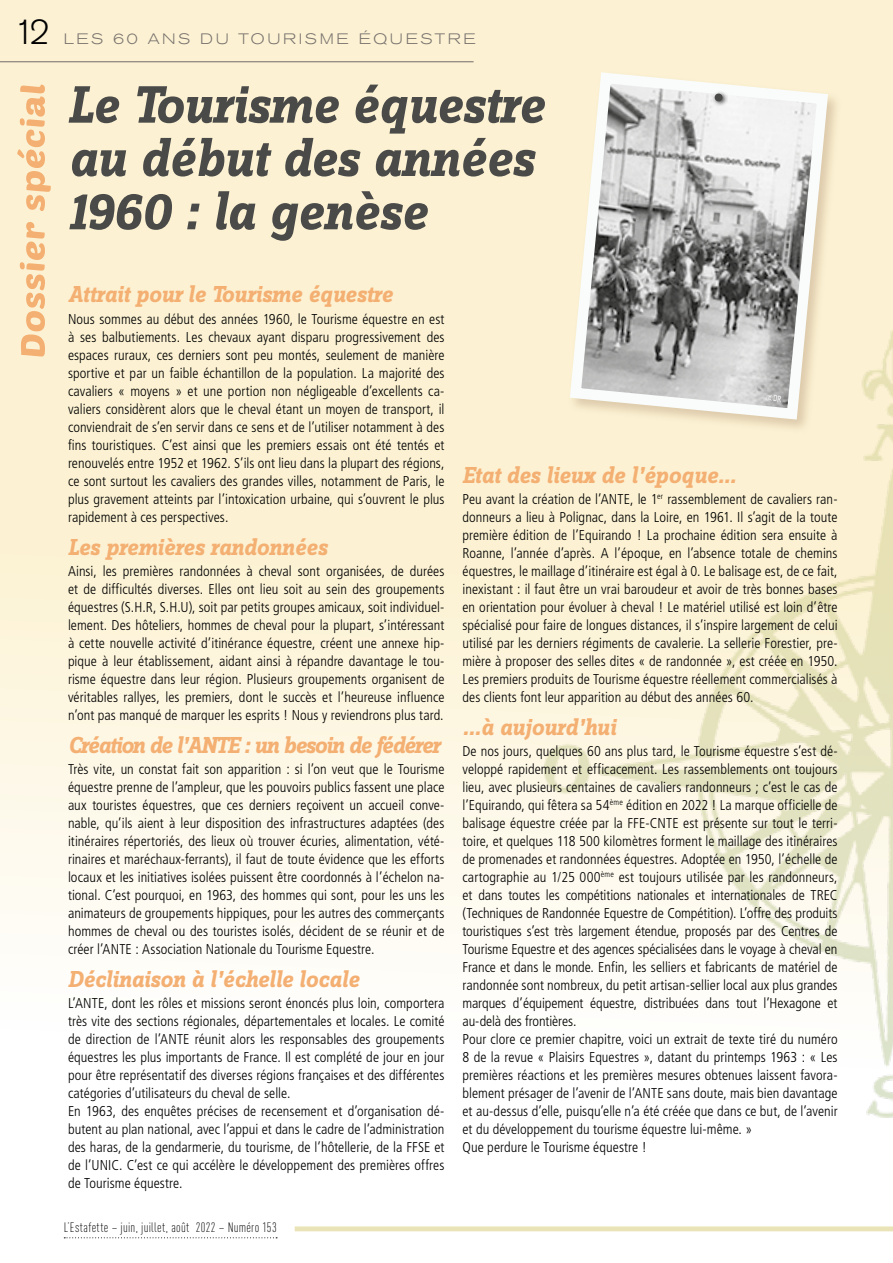
<style>
.page{position:relative;width:893px;height:1263px;background:#fff}
.page>*{position:absolute;margin:0;border:0;box-sizing:border-box;transform-origin:0 0}
.t1{font:italic 700 54.6px/53.2px "Zine Slab Dis";letter-spacing:-.005em;color:#4a4a49}
.t2{font:300 34.5px "Akzidenz Grotesk BQ";color:#000}
.t3{font:italic 700 24px "Zine Slab Dis";letter-spacing:-.01em;color:#f4af72}
.t4{font:italic 700 24px "Zine Slab Dis";letter-spacing:-.045em;color:#f4af72}
.t5{font:300 expanded 15px "Akzidenz Grotesk BQ";letter-spacing:.175em;color:#79726e}
.t6{font:300 condensed 14.25px/18px "Frutiger LT Std";letter-spacing:.005em;color:#000;text-align:justify}
.t7{font:300 13.5px "DIN Cond";letter-spacing:.025em;color:#000}
</style>
<div class="page">
<div style="left:0;top:0;width:893px;height:1263px;background:linear-gradient(to bottom,#fbeec6,#fff)"></div>
<hr style="left:0;top:61px;width:474px;height:1px;background:#79726e">
<svg style="left:17px;top:85px;width:34px;height:271px;background:#f9dbb2"></svg>
<svg style="left:64px;top:1237px;width:213px;height:1px"></svg>
<img style="left:544px;top:330px;width:349px;height:787px">
<hr style="left:295px;top:1227px;width:598px;height:4px;background:#ebe3b8">
<div style="left:567px;top:70px;width:276px;height:364px;background:#fcf2d3"></div>
<svg style="left:564px;top:67px;width:270px;height:358px"></svg>
<div style="left:711px;top:90px;width:17px;height:17px;background:#000;opacity:.75"></div>
<div style="left:715px;top:94px;width:7px;height:7px;background:#4a4a49;border-radius:50%"></div>
<svg style="left:766px;top:394px;width:15px;height:8px"></svg>
<h2 class="t2" style="left:14px;top:12px;width:37px">12</h2>
<p class="t5" style="left:64px;top:30px;width:414px">LES 60 ANS DU TOURISME ÉQUESTRE</p>
<h1 class="t1" style="left:68px;top:81px;width:477px">Le Tourisme équestre au début des années<br>1960 : la genèse</h1>
<h3 class="t3" style="left:68px;top:281px;width:326px">Attrait pour le Tourisme équestre</h3>
<p class="t6" style="left:68px;top:310px;width:378px">Nous sommes au début des années 1960, le Tourisme équestre en est à ses balbutiements. Les chevaux ayant disparu progressivement des espaces ruraux, ces derniers sont peu montés, seulement de manière sportive et par un faible échantillon de la population. La majorité des cavaliers « moyens » et une portion non négligeable d’excellents ca&shy;valiers considèrent alors que le cheval étant un moyen de transport, il conviendrait de s’en servir dans ce sens et de l’utiliser notamment à des fins touristiques. C’est ainsi que les premiers essais ont été tentés et renouvelés entre 1952 et 1962. S’ils ont lieu dans la plupart des régions, ce sont surtout les cavaliers des grandes villes, notamment de Paris, le plus gravement atteints par l’intoxication urbaine, qui s’ouvrent le plus rapidement à ces perspectives.</p>
<h3 class="t3" style="left:68px;top:535px;width:261px">Les premières randonnées</h3>
<p class="t6" style="left:68px;top:562px;width:378px">Ainsi, les premières randonnées à cheval sont organisées, de durées et de difficultés diverses. Elles ont lieu soit au sein des groupements équestres (S.H.R, S.H.U), soit par petits groupes amicaux, soit individuel&shy;lement. Des hôteliers, hommes de cheval pour la plupart, s’intéressant à cette nouvelle activité d’itinérance équestre, créent une annexe hip&shy;pique à leur établissement, aidant ainsi à répandre davantage le tou&shy;risme équestre dans leur région. Plusieurs groupements organisent de véritables rallyes, les premiers, dont le succès et l’heureuse influence n’ont pas manqué de marquer les esprits ! Nous y reviendrons plus tard.</p>
<h3 class="t4" style="left:68px;top:733px;width:374px">Création de l’ANTE : un besoin de fédérer</h3>
<p class="t6" style="left:68px;top:760px;width:378px">Très vite, un constat fait son apparition : si l’on veut que le Tourisme équestre prenne de l’ampleur, que les pouvoirs publics fassent une place aux touristes équestres, que ces derniers reçoivent un accueil conve&shy;nable, qu’ils aient à leur disposition des infrastructures adaptées (des itinéraires répertoriés, des lieux où trouver écuries, alimentation, vété&shy;rinaires et maréchaux-ferrants), il faut de toute évidence que les efforts locaux et les initiatives isolées puissent être coordonnés à l’échelon na&shy;tional. C’est pourquoi, en 1963, des hommes qui sont, pour les uns les animateurs de groupements hippiques, pour les autres des commerçants hommes de cheval ou des touristes isolés, décident de se réunir et de créer l’ANTE : Association Nationale du Tourisme Equestre.</p>
<h3 class="t3" style="left:68px;top:967px;width:293px">Déclinaison à l’échelle locale</h3>
<p class="t6" style="left:68px;top:994px;width:378px;text-align:left">L’ANTE, dont les rôles et missions seront énoncés plus loin, comportera très vite des sections régionales, départementales et locales. Le comité de direction de l’ANTE réunit alors les responsables des groupements équestres les plus importants de France. Il est complété de jour en jour pour être représentatif des diverses régions françaises et des différentes catégories d’utilisateurs du cheval de selle.<br>En 1963, des enquêtes précises de recensement et d’organisation dé&shy;butent au plan national, avec l’appui et dans le cadre de l’administration des haras, de la gendarmerie, du tourisme, de l’hôtellerie, de la FFSE et de l’UNIC. C’est ce qui accélère le développement des premières offres de Tourisme équestre.</p>
<p class="t7" style="left:64px;top:1219px;width:214px">L’Estafette – juin, juillet, août 2022 – Numéro 153</p>
<h3 class="t3" style="left:462px;top:463px;width:275px">Etat des lieux de l’époque…</h3>
<p class="t6" style="left:462px;top:490px;width:377px">Peu avant la création de l’ANTE, le 1<sup>er</sup> rassemblement de cavaliers ran&shy;donneurs a lieu à Polignac, dans la Loire, en 1961. Il s’agit de la toute première édition de l’Equirando ! La prochaine édition sera ensuite à Roanne, l’année d’après. A l’époque, en l’absence totale de chemins équestres, le maillage d’itinéraire est égal à 0. Le balisage est, de ce fait, inexistant : il faut être un vrai baroudeur et avoir de très bonnes bases en orientation pour évoluer à cheval ! Le matériel utilisé est loin d’être spécialisé pour faire de longues distances, il s’inspire largement de celui utilisé par les derniers régiments de cavalerie. La sellerie Forestier, pre&shy;mière à proposer des selles dites « de randonnée », est créée en 1950.<br>Les premiers produits de Tourisme équestre réellement commercialisés à des clients font leur apparition au début des années 60.</p>
<h3 class="t3" style="left:462px;top:715px;width:155px">…à aujourd’hui</h3>
<p class="t6" style="left:462px;top:742px;width:377px;text-align:left">De nos jours, quelques 60 ans plus tard, le Tourisme équestre s’est dé&shy;veloppé rapidement et efficacement. Les rassemblements ont toujours lieu, avec plusieurs centaines de cavaliers randonneurs ; c’est le cas de l’Equirando, qui fêtera sa 54<sup>ème</sup> édition en 2022 ! La marque officielle de balisage équestre créée par la FFE-CNTE est présente sur tout le terri&shy;toire, et quelques 118 500 kilomètres forment le maillage des itinéraires de promenades et randonnées équestres. Adoptée en 1950, l’échelle de cartographie au 1/25 000<sup>ème</sup> est toujours utilisée par les randonneurs, et dans toutes les compétitions nationales et internationales de TREC (Techniques de Randonnée Equestre de Compétition). L’offre des produits touristiques s’est très largement étendue, proposés par des Centres de Tourisme Equestre et des agences spécialisées dans le voyage à cheval en France et dans le monde. Enfin, les selliers et fabricants de matériel de randonnée sont nombreux, du petit artisan-sellier local aux plus grandes marques d’équipement équestre, distribuées dans tout l’Hexagone et au-delà des frontières.<br>Pour clore ce premier chapitre, voici un extrait de texte tiré du numéro 8 de la revue « Plaisirs Equestres », datant du printemps 1963 : « Les premières réactions et les premières mesures obtenues laissent favora&shy;blement présager de l’avenir de l’ANTE sans doute, mais bien davantage et au-dessus d’elle, puisqu’elle n’a été créée que dans ce but, de l’avenir et du développement du tourisme équestre lui-même. »<br>Que perdure le Tourisme équestre !</p>
</div>
